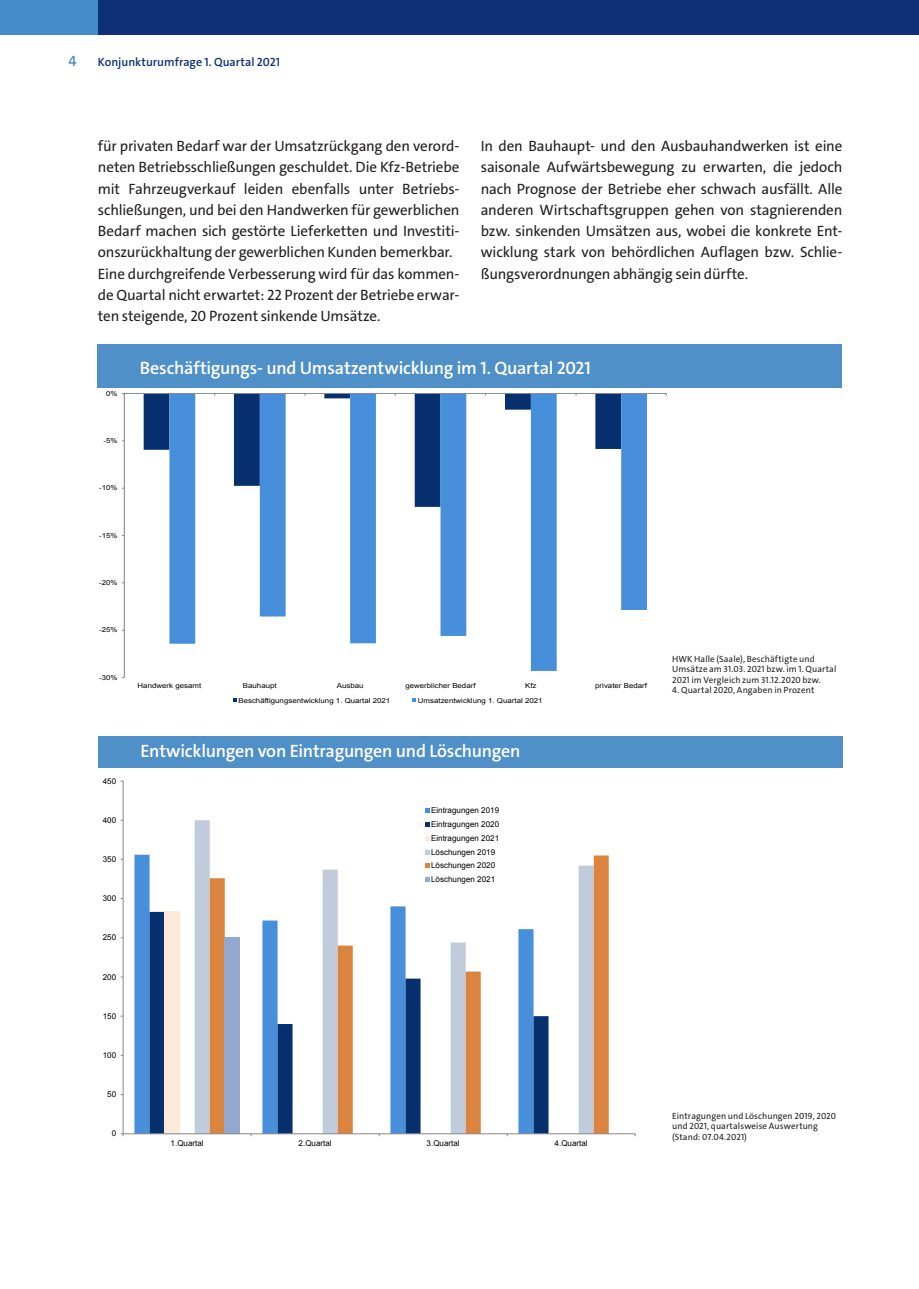
<style>
.page{position:relative;width:919px;height:1289px;background:#fff}
.page>*{position:absolute;margin:0;border:0;box-sizing:border-box;transform-origin:0 0}
.t1{font:600 18px "The Sans C4 s";letter-spacing:-.015em;color:#fff}
.t2{font:15px/21.3px "The Sans C4 s";letter-spacing:-.01em;color:#231f20}
.t3{font:600 15px "The Sans C4 s";color:#448dcb}
.t4{font:600 12px "The Sans C4 s";color:#0d3079}
.t5{font:9px/10.6px "The Sans C4 s";letter-spacing:.01em;color:#231f20}
.t6{font:8.1px/13.8px "Arial";color:#000}
.t7{font:6.9px "Arial";color:#000;scale:1.15 1}
</style>
<div class="page">
<div style="left:98px;top:0;width:820px;height:34px;background:#0d3079"></div>
<div style="left:0;top:0;width:98px;height:34px;background:#448dcb"></div>
<div style="left:97px;top:344px;width:744px;height:44px;background:#4f90c8"></div>
<svg style="left:144px;top:394px;width:25px;height:56px"></svg>
<svg style="left:169px;top:394px;width:478px;height:277px"></svg>
<hr style="left:124px;top:393px;width:1px;height:284px;background:#868686">
<hr style="left:124px;top:393px;width:542px;height:1px;background:#868686">
<svg style="left:233px;top:698px;width:4px;height:4px"></svg>
<svg style="left:412px;top:698px;width:4px;height:4px"></svg>
<svg style="left:134px;top:854px;width:61px;height:279px;fill:#488fdb"></svg>
<svg style="left:149px;top:911px;width:46px;height:222px"></svg>
<div style="left:164px;top:911px;width:16px;height:222px;background:#fdeada"></div>
<svg style="left:195px;top:820px;width:235px;height:313px"></svg>
<svg style="left:210px;top:855px;width:398px;height:278px"></svg>
<div style="left:225px;top:937px;width:15px;height:196px;background:#93a9cf"></div>
<hr style="left:123px;top:781px;width:1px;height:352px;background:#868686">
<hr style="left:123px;top:1133px;width:512px;height:1px;background:#868686">
<svg style="left:425px;top:809px;width:4px;height:4px"></svg>
<svg style="left:425px;top:822px;width:4px;height:4px"></svg>
<svg style="left:425px;top:836px;width:4px;height:4px"></svg>
<svg style="left:425px;top:850px;width:4px;height:4px"></svg>
<svg style="left:425px;top:863px;width:4px;height:5px"></svg>
<svg style="left:425px;top:877px;width:4px;height:4px"></svg>
<div style="left:98px;top:736px;width:744px;height:31px;background:#4f90c8"></div>
<p class="t3" style="left:68px;top:51px;width:10px">4</p>
<p class="t4" style="left:98px;top:54px;width:184px">Konjunkturumfrage 1. Quartal 2021</p>
<p class="t2" style="left:98px;top:135px;width:363px">für privaten Bedarf war der Umsatzrückgang den verord&shy;neten Betriebsschließungen geschuldet. Die Kfz-Betriebe mit Fahrzeugverkauf leiden ebenfalls unter Betriebs&shy;schließungen, und bei den Handwerken für gewerblichen Bedarf machen sich gestörte Lieferketten und Investiti&shy;onszurückhaltung der gewerblichen Kunden bemerkbar.<br>Eine durchgreifende Verbesserung wird für das kommen&shy;de Quartal nicht erwartet: 22 Prozent der Betriebe erwar&shy;ten steigende, 20 Prozent sinkende Umsätze.</p>
<p class="t2" style="left:480px;top:135px;width:363px;text-align:justify">In den Bauhaupt- und den Ausbauhandwerken ist eine saisonale Aufwärtsbewegung zu erwarten, die jedoch nach Prognose der Betriebe eher schwach ausfällt. Alle anderen Wirtschaftsgruppen gehen von stagnierenden bzw. sinkenden Umsätzen aus, wobei die konkrete Ent&shy;wicklung stark von behördlichen Auflagen bzw. Schlie&shy;ßungsverordnungen abhängig sein dürfte.</p>
<p class="t1" style="left:140px;top:357px;width:452px">Beschäftigungs- und Umsatzentwicklung im 1. Quartal 2021</p>
<p class="t7" style="left:106px;top:388px;width:11px">0%</p>
<p class="t7" style="left:103px;top:436px;width:14px">-5%</p>
<p class="t7" style="left:99px;top:483px;width:17px">-10%</p>
<p class="t7" style="left:99px;top:530px;width:17px">-15%</p>
<p class="t7" style="left:99px;top:578px;width:17px">-20%</p>
<p class="t7" style="left:99px;top:625px;width:17px">-25%</p>
<p class="t7" style="left:99px;top:672px;width:17px">-30%</p>
<p class="t6" style="left:103px;top:773px;width:15px">450</p>
<p class="t6" style="left:103px;top:813px;width:15px">400</p>
<p class="t6" style="left:103px;top:852px;width:15px">350</p>
<p class="t6" style="left:103px;top:891px;width:15px">300</p>
<p class="t6" style="left:103px;top:930px;width:15px">250</p>
<p class="t6" style="left:103px;top:969px;width:15px">200</p>
<p class="t6" style="left:103px;top:1009px;width:15px">150</p>
<p class="t6" style="left:103px;top:1048px;width:15px">100</p>
<p class="t6" style="left:107px;top:1087px;width:10px">50</p>
<p class="t6" style="left:112px;top:1126px;width:6px">0</p>
<p class="t7" style="left:138px;top:681px;width:57px">Handwerk gesamt</p>
<p class="t7" style="left:243px;top:681px;width:31px">Bauhaupt</p>
<p class="t7" style="left:337px;top:681px;width:25px">Ausbau</p>
<p class="t7" style="left:405px;top:681px;width:63px">gewerblicher Bedarf</p>
<p class="t7" style="left:525px;top:681px;width:11px">Kfz</p>
<p class="t7" style="left:595px;top:681px;width:47px">privater Bedarf</p>
<p class="t7" style="left:238px;top:695px;width:134px">Beschäftigungsentwicklung 1. Quartal 2021</p>
<p class="t7" style="left:418px;top:695px;width:110px">Umsatzentwicklung 1. Quartal 2021</p>
<p class="t1" style="left:140px;top:739px;width:381px">Entwicklungen von Eintragungen und Löschungen</p>
<p class="t6" style="left:431px;top:803px;width:70px">Eintragungen 2019<br>Eintragungen 2020<br>Eintragungen 2021<br>Löschungen 2019<br>Löschungen 2020<br>Löschungen 2021</p>
<p class="t6" style="left:170px;top:1136px;width:35px">1.Quartal</p>
<p class="t6" style="left:298px;top:1136px;width:35px">2.Quartal</p>
<p class="t6" style="left:426px;top:1136px;width:35px">3.Quartal</p>
<p class="t6" style="left:554px;top:1136px;width:35px">4.Quartal</p>
<p class="t5" style="left:672px;top:653px;width:166px">HWK Halle (Saale), Beschäftigte und<br>Umsätze am 31.03. 2021 bzw. im 1. Quartal<br>2021 im Vergleich zum 31.12.2020 bzw.</p>
<p class="t5" style="left:672px;top:685px;width:144px">4. Quartal 2020, Angaben in Prozent</p>
<p class="t5" style="left:672px;top:1110px;width:165px">Eintragungen und Löschungen 2019, 2020 und 2021, quartalsweise Auswertung (Stand: 07.04.2021)</p>
</div>
